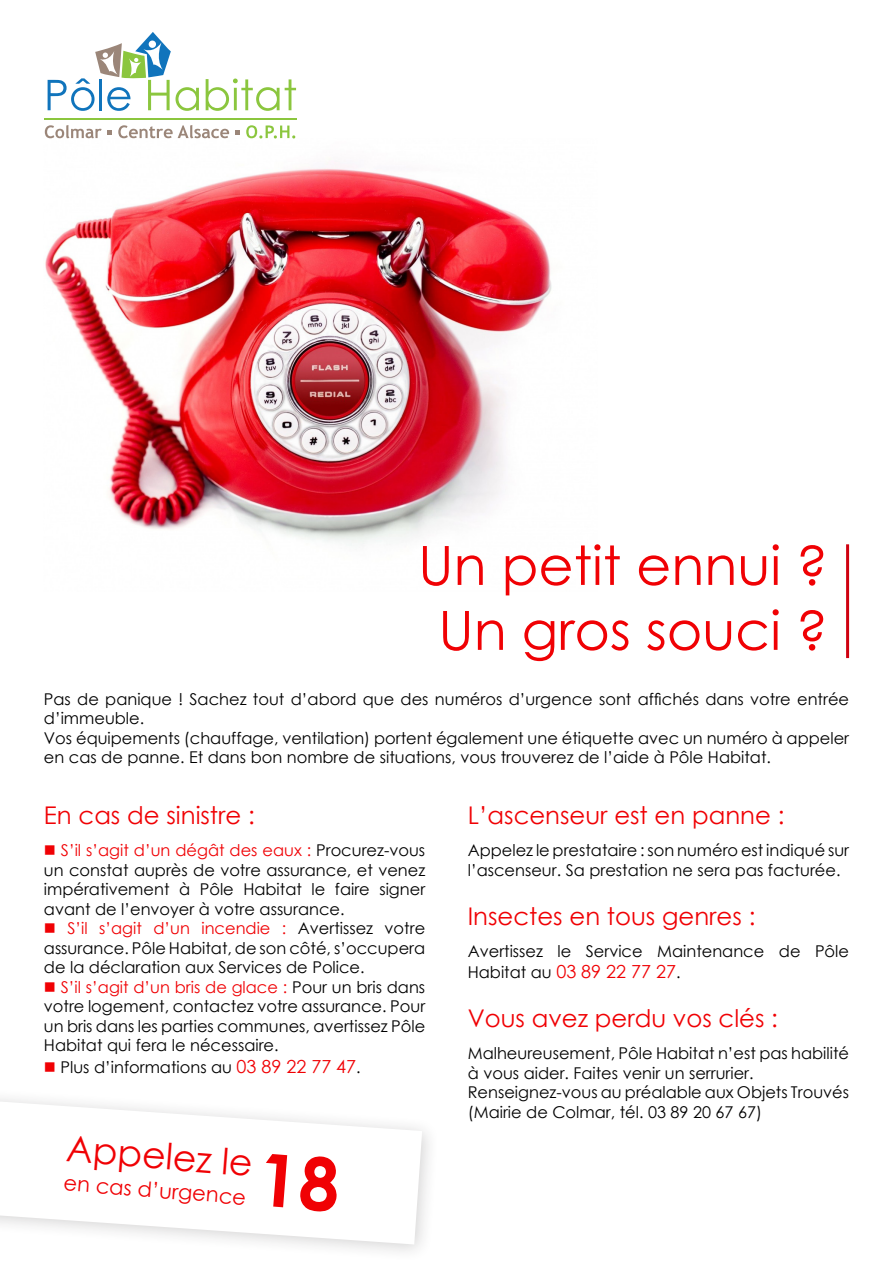
<style>
.page{position:relative;width:893px;height:1263px;background:#fff}
.page>*{position:absolute;margin:0;border:0;box-sizing:border-box;transform-origin:0 0}
.t1{font:54.15px "Century Gothic";color:#f00104}
.t2{font:36.15px "Century Gothic";color:#f00104}
.t3{font:24.3px "Century Gothic";color:#f00104}
.t4{font:21px "Century Gothic";color:#f00104}
.t5{font:16.2px/19.5px "Century Gothic";color:#000}
.s1{color:#f00104}
.s2{font-size:18px;color:#f00104}
</style>
<div class="page">
<img style="left:45px;top:138px;width:507px;height:408px">
<hr style="left:44px;top:118px;width:253px;height:1px;background:#8bc63e">
<svg style="left:206px;top:79px;width:90px;height:32px"></svg>
<svg style="left:48px;top:32px;width:151px;height:79px"></svg>
<svg style="left:118px;top:125px;width:111px;height:13px"></svg>
<svg style="left:246px;top:125px;width:49px;height:13px"></svg>
<svg style="left:45px;top:125px;width:67px;height:13px"></svg>
<svg style="left:235px;top:131px;width:5px;height:4px"></svg>
<hr style="left:846px;top:544px;width:3px;height:114px;background:#cf0010">
<svg style="left:0;top:1101px;width:422px;height:143px"></svg>
<svg style="left:262px;top:1153px;width:78px;height:60px"></svg>
<p class="t1" style="left:418px;top:527px;width:411px">Un petit ennui ?</p>
<p class="t1" style="left:438px;top:592px;width:391px">Un gros souci ?</p>
<p class="t5" style="left:44px;top:689px;width:807px">Pas de panique ! Sachez tout d’abord que des numéros d’urgence sont affichés dans votre entrée d’immeuble.</p>
<p class="t5" style="left:44px;top:728px;width:807px">Vos équipements (chauffage, ventilation) portent également une étiquette avec un numéro à appeler en cas de panne. Et dans bon nombre de situations, vous trouverez de l’aide à Pôle Habitat.</p>
<p class="t3" style="left:44px;top:798px;width:212px">En cas de sinistre :</p>
<p class="t5" style="left:44px;top:840px;width:383px;text-align:justify"><span class="s1">■ S’il s’agit d’un dégât des eaux :</span> Procurez-vous un constat auprès de votre assurance, et venez impérativement à Pôle Habitat le faire signer avant de l’envoyer à votre assurance.</p>
<p class="t5" style="left:44px;top:918px;width:383px;text-align:justify"><span class="s1">■ S’il s’agit d’un incendie :</span> Avertissez votre assurance. Pôle Habitat, de son côté, s’occupera de la déclaration aux Services de Police.</p>
<p class="t5" style="left:44px;top:977px;width:383px;text-align:justify"><span class="s1">■ S’il s’agit d’un bris de glace :</span> Pour un bris dans votre logement, contactez votre assurance. Pour un bris dans les parties communes, avertissez Pôle Habitat qui fera le nécessaire.</p>
<p class="t5" style="left:44px;top:1057px;width:318px"><span class="s1">■</span> Plus d’informations au <span class="s2">03 89 22 77 47</span>.</p>
<p class="t3" style="left:468px;top:798px;width:318px">L’ascenseur est en panne :</p>
<p class="t5" style="left:468px;top:840px;width:383px">Appelez le prestataire : son numéro est indiqué sur l’ascenseur. Sa prestation ne sera pas facturée.</p>
<p class="t3" style="left:468px;top:899px;width:289px">Insectes en tous genres :</p>
<p class="t5" style="left:468px;top:940px;width:383px;line-height:21.6px">Avertissez le Service Maintenance de Pôle<br>Habitat au <span class="s2">03 89 22 77 27</span>.</p>
<p class="t3" style="left:468px;top:1001px;width:312px">Vous avez perdu vos clés :</p>
<p class="t5" style="left:468px;top:1043px;width:383px">Malheureusement, Pôle Habitat n’est pas habilité à vous aider. Faites venir un serrurier.</p>
<p class="t5" style="left:468px;top:1082px;width:383px">Renseignez-vous au préalable aux Objets Trouvés</p>
<p class="t5" style="left:468px;top:1102px;width:296px">(Mairie de Colmar, tél. 03 89 20 67 67)</p>
<p class="t2" style="left:69px;top:1122px;width:188px;rotate:5deg">Appelez le</p>
<p class="t4" style="left:65px;top:1167px;width:184px;rotate:5deg">en cas d’urgence</p>
</div>
